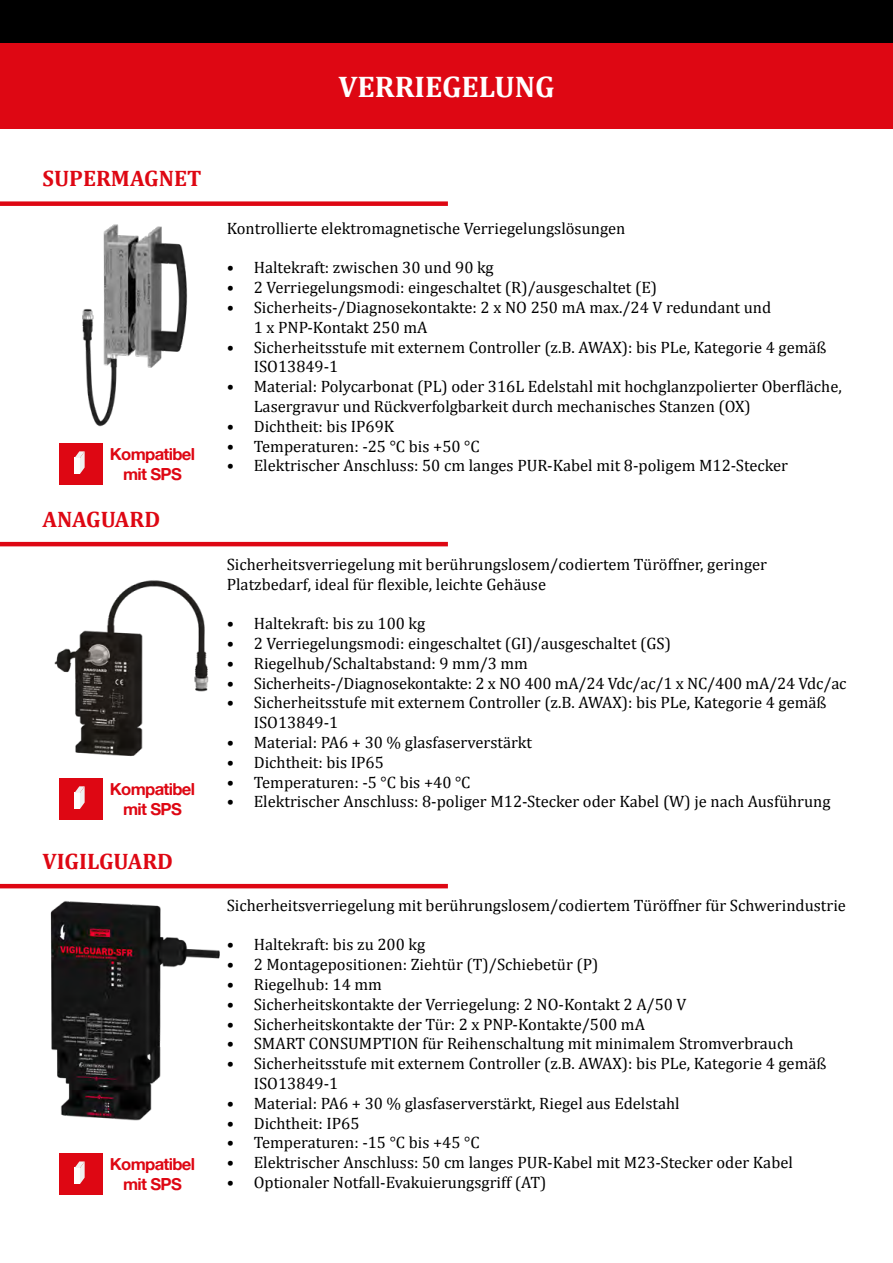
<style>
.page{position:relative;width:893px;height:1263px;background:#fff}
.page>*{position:absolute;margin:0;border:0;box-sizing:border-box;transform-origin:0 0}
.t1{font:700 30px "Cambria";color:#fff}
.t2{font:700 22.5px "Cambria";color:#de0713}
.t3{font:16.65px/20px "Alte Haas Grotesk Bold";letter-spacing:-.04em;color:#de0713;text-align:center}
.t4{font:16.5px/19.8px "Cambria";color:#000}
</style>
<div class="page">
<div style="left:0;top:0;width:893px;height:43px;background:#000"></div>
<div style="left:0;top:43px;width:893px;height:86px;background:#de0713"></div>
<div style="left:0;top:201px;width:448px;height:5px;background:#de0713"></div>
<hr style="left:0;top:542px;width:448px;height:4px;background:#de0713">
<hr style="left:0;top:884px;width:448px;height:4px;background:#de0713">
<img style="left:82px;top:224px;width:106px;height:203px">
<img style="left:54px;top:580px;width:155px;height:177px">
<img style="left:50px;top:901px;width:170px;height:220px">
<svg style="left:59px;top:484px;width:44px;height:1px"></svg>
<div style="left:59px;top:443px;width:44px;height:41px;background:#de0713"></div>
<svg style="left:75px;top:451px;width:10px;height:23px"></svg>
<svg style="left:59px;top:819px;width:44px;height:1px"></svg>
<div style="left:59px;top:778px;width:44px;height:41px;background:#de0713"></div>
<svg style="left:75px;top:786px;width:10px;height:23px"></svg>
<svg style="left:59px;top:1194px;width:44px;height:1px"></svg>
<div style="left:59px;top:1153px;width:44px;height:41px;background:#de0713"></div>
<svg style="left:75px;top:1161px;width:10px;height:23px"></svg>
<h1 class="t1" style="left:338px;top:66px;width:218px">VERRIEGELUNG</h1>
<h2 class="t2" style="left:43px;top:163px;width:160px">SUPERMAGNET</h2>
<p class="t3" style="left:110px;top:444px;width:87px">Kompatibel mit SPS</p>
<h2 class="t2" style="left:43px;top:503px;width:119px">ANAGUARD</h2>
<p class="t3" style="left:110px;top:778px;width:87px">Kompatibel mit SPS</p>
<h2 class="t2" style="left:43px;top:845px;width:132px">VIGILGUARD</h2>
<p class="t3" style="left:110px;top:1154px;width:87px">Kompatibel mit SPS</p>
<p class="t4" style="left:227px;top:218px;width:400px">Kontrollierte elektromagnetische Verriegelungslösungen</p>
<p class="t4" style="left:227px;top:258px;width:268px">• Haltekraft: zwischen 30 und 90 kg</p>
<p class="t4" style="left:227px;top:278px;width:432px">• 2 Verriegelungsmodi: eingeschaltet (R)/ausgeschaltet (E)</p>
<p class="t4" style="left:254px;top:297px;width:519px;text-indent:-27px">• Sicherheits-/Diagnosekontakte: 2 x NO 250 mA max./24 V redundant und<br>1 x PNP-Kontakt 250 mA</p>
<p class="t4" style="left:254px;top:337px;width:574px;text-indent:-27px">• Sicherheitsstufe mit externem Controller (z.B. AWAX): bis PLe, Kategorie 4 gemäß<br>ISO13849-1</p>
<p class="t4" style="left:254px;top:377px;width:589px;text-indent:-27px">• Material: Polycarbonat (PL) oder 316L Edelstahl mit hochglanzpolierter Oberfläche,<br>Lasergravur und Rückverfolgbarkeit durch mechanisches Stanzen (OX)</p>
<p class="t4" style="left:227px;top:416px;width:169px">• Dichtheit: bis IP69K</p>
<p class="t4" style="left:227px;top:436px;width:254px">• Temperaturen: -25 °C bis +50 °C</p>
<p class="t4" style="left:227px;top:456px;width:563px">• Elektrischer Anschluss: 50 cm langes PUR-Kabel mit 8-poligem M12-Stecker</p>
<p class="t4" style="left:227px;top:554px;width:542px">Sicherheitsverriegelung mit berührungslosem/codiertem Türöffner, geringer<br>Platzbedarf, ideal für flexible, leichte Gehäuse</p>
<p class="t4" style="left:227px;top:614px;width:200px">• Haltekraft: bis zu 100 kg</p>
<p class="t4" style="left:227px;top:633px;width:446px">• 2 Verriegelungsmodi: eingeschaltet (GI)/ausgeschaltet (GS)</p>
<p class="t4" style="left:227px;top:653px;width:303px">• Riegelhub/Schaltabstand: 9 mm/3 mm</p>
<p class="t4" style="left:227px;top:673px;width:621px">• Sicherheits-/Diagnosekontakte: 2 x NO 400 mA/24 Vdc/ac/1 x NC/400 mA/24 Vdc/ac</p>
<p class="t4" style="left:254px;top:693px;width:574px;text-indent:-27px">• Sicherheitsstufe mit externem Controller (z.B. AWAX): bis PLe, Kategorie 4 gemäß<br>ISO13849-1</p>
<p class="t4" style="left:227px;top:732px;width:307px">• Material: PA6 + 30 % glasfaserverstärkt</p>
<p class="t4" style="left:227px;top:752px;width:159px">• Dichtheit: bis IP65</p>
<p class="t4" style="left:227px;top:772px;width:245px">• Temperaturen: -5 °C bis +40 °C</p>
<p class="t4" style="left:227px;top:792px;width:605px">• Elektrischer Anschluss: 8-poliger M12-Stecker oder Kabel (W) je nach Ausführung</p>
<p class="t4" style="left:227px;top:895px;width:621px">Sicherheitsverriegelung mit berührungslosem/codiertem Türöffner für Schwerindustrie</p>
<p class="t4" style="left:227px;top:935px;width:200px">• Haltekraft: bis zu 200 kg</p>
<p class="t4" style="left:227px;top:955px;width:373px">• 2 Montagepositionen: Ziehtür (T)/Schiebetür (P)</p>
<p class="t4" style="left:227px;top:974px;width:157px">• Riegelhub: 14 mm</p>
<p class="t4" style="left:227px;top:994px;width:461px">• Sicherheitskontakte der Verriegelung: 2 NO-Kontakt 2 A/50 V</p>
<p class="t4" style="left:227px;top:1014px;width:420px">• Sicherheitskontakte der Tür: 2 x PNP-Kontakte/500 mA</p>
<p class="t4" style="left:227px;top:1034px;width:568px">• SMART CONSUMPTION für Reihenschaltung mit minimalem Stromverbrauch</p>
<p class="t4" style="left:254px;top:1054px;width:574px;text-indent:-27px">• Sicherheitsstufe mit externem Controller (z.B. AWAX): bis PLe, Kategorie 4 gemäß<br>ISO13849-1</p>
<p class="t4" style="left:227px;top:1093px;width:454px">• Material: PA6 + 30 % glasfaserverstärkt, Riegel aus Edelstahl</p>
<p class="t4" style="left:227px;top:1113px;width:134px">• Dichtheit: IP65</p>
<p class="t4" style="left:227px;top:1133px;width:254px">• Temperaturen: -15 °C bis +45 °C</p>
<p class="t4" style="left:227px;top:1153px;width:568px">• Elektrischer Anschluss: 50 cm langes PUR-Kabel mit M23-Stecker oder Kabel</p>
<p class="t4" style="left:227px;top:1172px;width:321px">• Optionaler Notfall-Evakuierungsgriff (AT)</p>
</div>
